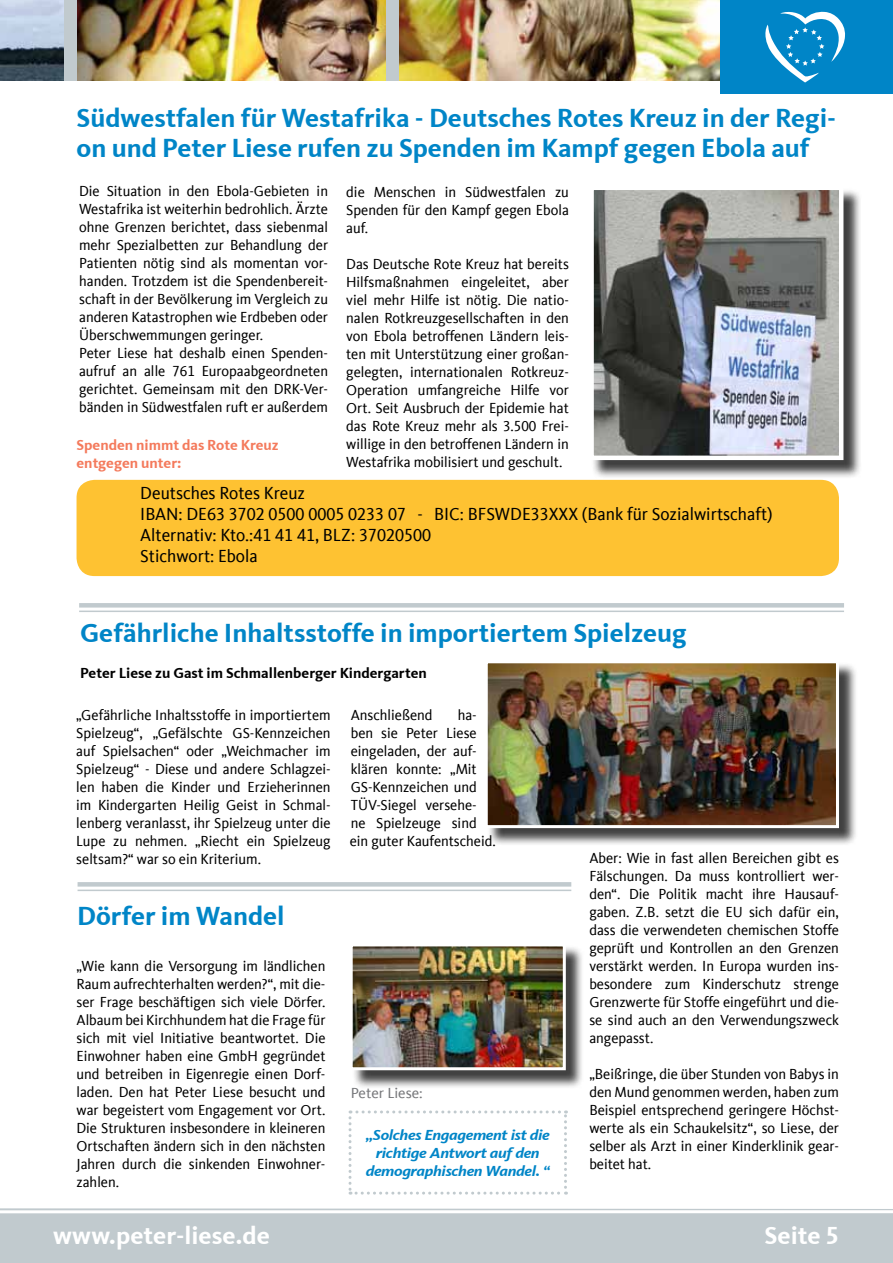
<style>
.page{position:relative;width:893px;height:1263px;background:#fff}
.page>*{position:absolute;margin:0;border:0;box-sizing:border-box;transform-origin:0 0}
.t1{font:700 27px/30px "CDU Kievit Tab";color:#0085c7}
.t2{font:700 25.35px "CDU Kievit Tab";color:#fff}
.t3{font:18px/21px "CDU Kievit Tab";color:#000;scale:.96 1}
.t4{font:15px/18px "CDU Kievit Tab";color:#000;text-align:justify;scale:.96 1}
.t5{font:italic 700 15px/18px "CDU Kievit Tab";letter-spacing:-.02em;color:#0085c7;text-align:center;scale:1.1 1}
.t6{font:700 15px "CDU Kievit Tab";color:#000}
.t7{font:700 15px/18px "CDU Kievit Tab";color:#f47a5c}
.t8{font:15px "CDU Kievit Tab";color:#77787b}
</style>
<div class="page">
<img style="left:399px;top:0;width:321px;height:81px">
<div style="left:0;top:1208px;width:893px;height:55px;background:#c1cace"></div>
<hr style="left:0;top:1210px;width:893px;height:3px;background:#fff">
<div style="left:720px;top:0;width:173px;height:94px;background:#0085c7"></div>
<svg style="left:765px;top:11px;width:80px;height:72px"></svg>
<img style="left:77px;top:0;width:309px;height:81px">
<img style="left:0;top:0;width:64px;height:81px">
<div style="left:64px;top:0;width:13px;height:81px;background:#c1cace"></div>
<div style="left:386px;top:0;width:13px;height:81px;background:#c1cace"></div>
<div style="left:592px;top:188px;width:270px;height:291px;background:#000;opacity:.75"></div>
<img style="left:594px;top:191px;width:244px;height:264px">
<div style="left:589px;top:186px;width:254px;height:274px;border:4px solid #fff"></div>
<div style="left:77px;top:480px;width:762px;height:96px;background:#fec232;border-radius:18px"></div>
<div style="left:79px;top:603px;width:765px;height:5px;background:#c1cace"></div>
<hr style="left:79px;top:610px;width:765px;height:2px;background:#c1cace">
<svg style="left:349px;top:1110px;width:218px;height:84px"></svg>
<div style="left:352px;top:946px;width:233px;height:143px;background:#000;opacity:.75"></div>
<img style="left:354px;top:947px;width:208px;height:119px">
<div style="left:350px;top:943px;width:216px;height:127px;border:3px solid #fff"></div>
<div style="left:487px;top:662px;width:370px;height:185px;background:#000;opacity:.75"></div>
<img style="left:489px;top:664px;width:346px;height:160px">
<div style="left:485px;top:660px;width:354px;height:168px;border:3px solid #fff"></div>
<div style="left:78px;top:882px;width:493px;height:5px;background:#c1cace"></div>
<hr style="left:78px;top:889px;width:493px;height:2px;background:#c1cace">
<h1 class="t1" style="left:77px;top:103px;width:761px">Südwestfalen für Westafrika - Deutsches Rotes Kreuz in der Regi&shy;on und Peter Liese rufen zu Spenden im Kampf gegen Ebola auf</h1>
<p class="t4" style="left:79px;top:182px;width:261px;text-align:left">Die Situation in den Ebola-Gebieten in Westafrika ist weiterhin bedrohlich. Ärzte ohne Grenzen berichtet, dass siebenmal mehr Spezialbetten zur Behandlung der Patienten nötig sind als momentan vor&shy;handen. Trotzdem ist die Spendenbereit&shy;schaft in der Bevölkerung im Vergleich zu anderen Katastrophen wie Erdbeben oder Überschwemmungen geringer.<br>Peter Liese hat deshalb einen Spenden&shy;aufruf an alle 761 Europaabgeordneten gerichtet. Gemeinsam mit den DRK-Ver&shy;bänden in Südwestfalen ruft er außerdem</p>
<p class="t4" style="left:346px;top:183px;width:233px">die Menschen in Südwestfalen zu Spenden für den Kampf gegen Ebola auf.</p>
<p class="t4" style="left:346px;top:255px;width:233px">Das Deutsche Rote Kreuz hat bereits Hilfsmaßnahmen eingeleitet, aber viel mehr Hilfe ist nötig. Die natio&shy;nalen Rotkreuzgesellschaften in den von Ebola betroffenen Ländern leis&shy;ten mit Unterstützung einer großan&shy;gelegten, internationalen Rotkreuz-Operation umfangreiche Hilfe vor Ort. Seit Ausbruch der Epidemie hat das Rote Kreuz mehr als 3.500 Frei&shy;willige in den betroffenen Ländern in Westafrika mobilisiert und geschult.</p>
<p class="t7" style="left:77px;top:436px;width:204px">Spenden nimmt das Rote Kreuz entgegen unter:</p>
<p class="t3" style="left:140px;top:483px;width:660px">Deutsches Rotes Kreuz<br>IBAN: DE63 3702 0500 0005 0233 07 - BIC: BFSWDE33XXX (Bank für Sozialwirtschaft)<br>Alternativ: Kto.:41 41 41, BLZ: 37020500<br>Stichwort: Ebola</p>
<h1 class="t1" style="left:80px;top:618px;width:608px">Gefährliche Inhaltsstoffe in importiertem Spielzeug</h1>
<p class="t6" style="left:80px;top:664px;width:348px">Peter Liese zu Gast im Schmallenberger Kindergarten</p>
<p class="t4" style="left:76px;top:706px;width:267px">„Gefährliche Inhaltsstoffe in importiertem Spielzeug“, „Gefälschte GS-Kennzeichen auf Spielsachen“ oder „Weichmacher im Spielzeug“ - Diese und andere Schlagzei&shy;len haben die Kinder und Erzieherinnen im Kindergarten Heilig Geist in Schmal&shy;lenberg veranlasst, ihr Spielzeug unter die Lupe zu nehmen. „Riecht ein Spielzeug seltsam?“ war so ein Kriterium.</p>
<p class="t4" style="left:351px;top:706px;width:87px">Anschließend</p>
<p class="t4" style="left:351px;top:706px;width:133px;text-indent:107px">ha&shy;ben sie Peter Liese eingeladen, der auf&shy;klären konnte: „Mit GS-Kennzeichen und TÜV-Siegel versehe&shy;ne Spielzeuge sind</p>
<p class="t4" style="left:350px;top:832px;width:154px">ein guter Kaufentscheid.</p>
<p class="t4" style="left:589px;top:849px;width:262px">Aber: Wie in fast allen Bereichen gibt es Fälschungen. Da muss kontrolliert wer&shy;den“. Die Politik macht ihre Hausauf&shy;gaben. Z.B. setzt die EU sich dafür ein, dass die verwendeten chemischen Stoffe geprüft und Kontrollen an den Grenzen verstärkt werden. In Europa wurden ins&shy;besondere zum Kinderschutz strenge Grenzwerte für Stoffe eingeführt und die&shy;se sind auch an den Verwendungszweck angepasst.</p>
<p class="t4" style="left:589px;top:1065px;width:262px">„Beißringe, die über Stunden von Babys in den Mund genommen werden, haben zum Beispiel entsprechend geringere Höchst&shy;werte als ein Schaukelsitz“, so Liese, der selber als Arzt in einer Kinderklinik gear&shy;beitet hat.</p>
<h1 class="t1" style="left:77px;top:900px;width:209px">Dörfer im Wandel</h1>
<p class="t4" style="left:77px;top:957px;width:261px">„Wie kann die Versorgung im ländlichen Raum aufrechterhalten werden?“, mit die&shy;ser Frage beschäftigen sich viele Dörfer.<br>Albaum bei Kirchhundem hat die Frage für sich mit viel Initiative beantwortet. Die Einwohner haben eine GmbH gegründet und betreiben in Eigenregie einen Dorf&shy;laden. Den hat Peter Liese besucht und war begeistert vom Engagement vor Ort.<br>Die Strukturen insbesondere in kleineren Ortschaften ändern sich in den nächsten Jahren durch die sinkenden Einwohner&shy;zahlen.</p>
<p class="t8" style="left:351px;top:1085px;width:74px">Peter Liese:</p>
<p class="t5" style="left:366px;top:1126px;width:169px">„Solches Engagement ist die richtige Antwort auf den demographischen Wandel. “</p>
<h2 class="t2" style="left:53px;top:1221px;width:218px">www.peter-liese.de</h2>
<h2 class="t2" style="left:764px;top:1221px;width:76px">Seite 5</h2>
</div>
